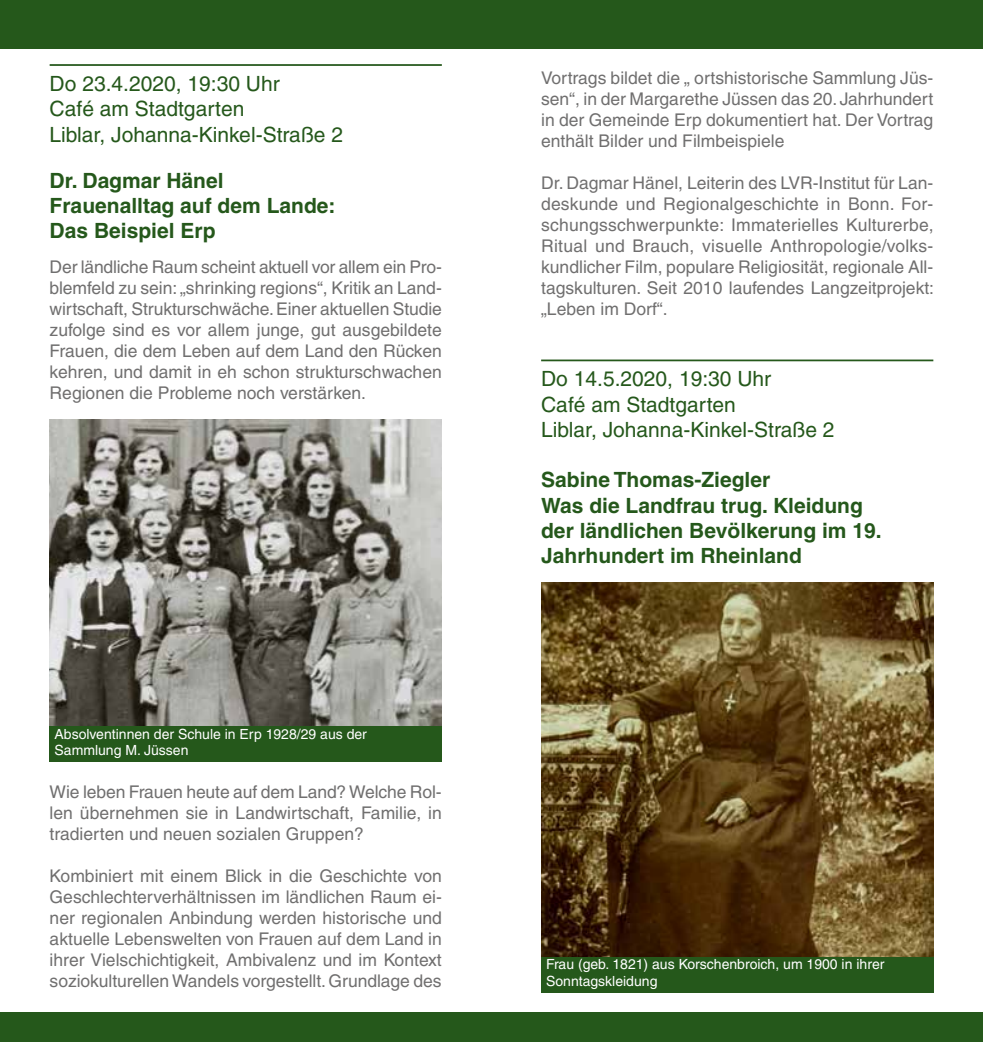
<style>
.page{position:relative;width:983px;height:1042px;background:#fff}
.page>*{position:absolute;margin:0;border:0;box-sizing:border-box;transform-origin:0 0}
.t1{font:700 21px/25.2px "Helvetica";color:#25581b}
.t2{font:21px/25.2px "Helvetica";color:#25581b}
.t3{font:17.5px/21px "Helvetica";color:#706f6f;text-align:justify}
.t4{font:14px/16.8px "Helvetica";color:#fff}
</style>
<div class="page">
<div style="left:0;top:0;width:505px;height:49px;background:#25581b"></div>
<div style="left:477px;top:0;width:505px;height:49px;background:#25581b"></div>
<div style="left:0;top:1012px;width:505px;height:30px;background:#25581b"></div>
<div style="left:477px;top:1012px;width:505px;height:30px;background:#25581b"></div>
<hr style="left:50px;top:64px;width:391px;height:2px;background:#25581b">
<div style="left:50px;top:726px;width:391px;height:35px;background:#25581b"></div>
<hr style="left:541px;top:359px;width:392px;height:2px;background:#25581b">
<img style="left:50px;top:419px;width:391px;height:307px">
<img style="left:541px;top:582px;width:392px;height:374px">
<div style="left:541px;top:956px;width:392px;height:36px;background:#25581b"></div>
<p class="t2" style="left:50px;top:71px;width:295px">Do 23.4.2020, 19:30 Uhr<br>Café am Stadtgarten<br>Liblar, Johanna-Kinkel-Straße 2</p>
<p class="t1" style="left:50px;top:167px;width:287px">Dr. Dagmar Hänel<br>Frauenalltag auf dem Lande:<br>Das Beispiel Erp</p>
<p class="t3" style="left:50px;top:256px;width:394px">Der ländliche Raum scheint aktuell vor allem ein Pro&shy;blemfeld zu sein: „shrinking regions“, Kritik an Land&shy;wirtschaft, Strukturschwäche. Einer aktuellen Studie zufolge sind es vor allem junge, gut ausgebildete Frauen, die dem Leben auf dem Land den Rücken kehren, und damit in eh schon strukturschwachen Regionen die Probleme noch verstärken.</p>
<p class="t4" style="left:55px;top:725px;width:314px">Absolventinnen der Schule in Erp 1928/29 aus der<br>Sammlung M. Jüssen</p>
<p class="t3" style="left:50px;top:781px;width:393px">Wie leben Frauen heute auf dem Land? Welche Rol&shy;len übernehmen sie in Landwirtschaft, Familie, in tradierten und neuen sozialen Gruppen?</p>
<p class="t3" style="left:50px;top:865px;width:393px">Kombiniert mit einem Blick in die Geschichte von Geschlechterverhältnissen im ländlichen Raum ei&shy;ner regionalen Anbindung werden historische und aktuelle Lebenswelten von Frauen auf dem Land in ihrer Vielschichtigkeit, Ambivalenz und im Kontext soziokulturellen Wandels vorgestellt. Grundlage des</p>
<p class="t3" style="left:541px;top:67px;width:393px">Vortrags bildet die „ ortshistorische Sammlung Jüs&shy;sen“, in der Margarethe Jüssen das 20. Jahrhundert in der Gemeinde Erp dokumentiert hat. Der Vortrag enthält Bilder und Filmbeispiele</p>
<p class="t3" style="left:541px;top:172px;width:394px">Dr. Dagmar Hänel, Leiterin des LVR-Institut für Lan&shy;deskunde und Regionalgeschichte in Bonn. For&shy;schungsschwerpunkte: Immaterielles Kulturerbe, Ritual und Brauch, visuelle Anthropologie/volks&shy;kundlicher Film, populare Religiosität, regionale All&shy;tagskulturen. Seit 2010 laufendes Langzeitprojekt: „Leben im Dorf“.</p>
<p class="t2" style="left:541px;top:366px;width:295px">Do 14.5.2020, 19:30 Uhr<br>Café am Stadtgarten<br>Liblar, Johanna-Kinkel-Straße 2</p>
<p class="t1" style="left:541px;top:467px;width:342px">Sabine Thomas-Ziegler<br>Was die Landfrau trug. Kleidung der ländlichen Bevölkerung im 19.<br>Jahrhundert im Rheinland</p>
<p class="t4" style="left:546px;top:956px;width:340px">Frau (geb. 1821) aus Korschenbroich, um 1900 in ihrer<br>Sonntagskleidung</p>
</div>
